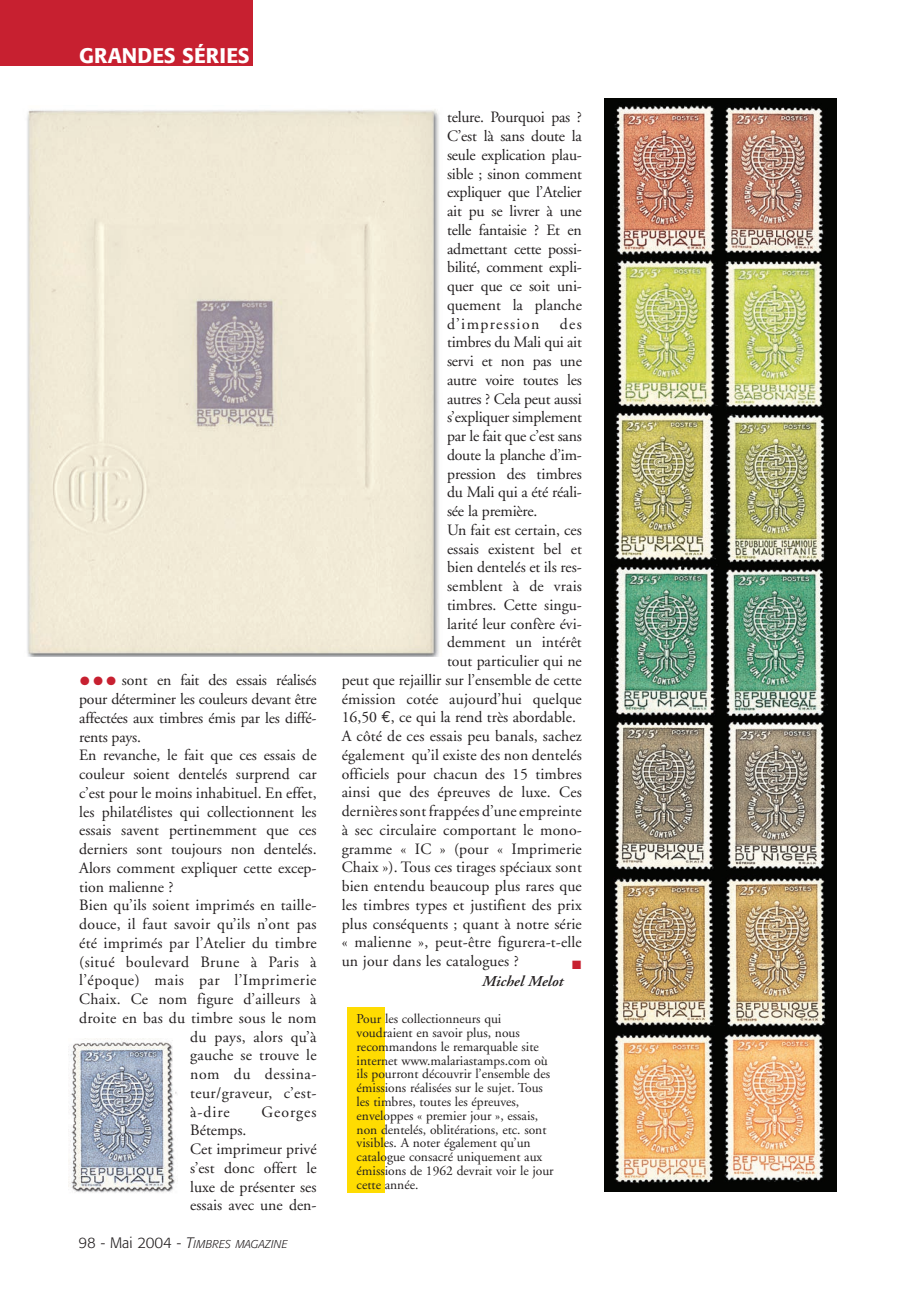
<style>
.page{position:relative;width:919px;height:1289px;background:#fff}
.page>*{position:absolute;margin:0;border:0;box-sizing:border-box;transform-origin:0 0}
.t1{font:500 21px "Formata";color:#fff}
.t2{font:15.75px/18.8px "Adobe Garamond";color:#231f20}
.t3{font:15.75px "Adobe Garamond";letter-spacing:.025em;color:#231f20}
.t4{font:15.75px "Adobe Garamond";letter-spacing:.03em;color:#231f20}
.t5{font:15.75px "Adobe Garamond";letter-spacing:.06em;color:#231f20}
.t6{font:italic 600 15px "Adobe Garamond";color:#231f20;scale:1.05 1}
.t7{font:13.5px/13.8px "Adobe Garamond";color:#231f20}
.t8{font:12px "Zapf Dingbats";color:#c72030}
.t9{font:italic 300 11.25px "Formata";letter-spacing:.02em;color:#231f20}
.s1{font-style:normal;font-size:15px}
.s2{font-size:15px}
.s3{font-family:"Euro Mono Std"}
</style>
<div class="page">
<div style="left:0;top:0;width:253px;height:66px;background:#c72030"></div>
<div style="left:604px;top:99px;width:233px;height:1092px;background:#040503"></div>
<div style="left:347px;top:1007px;width:37px;height:186px;background:#ffdc01"></div>
<img style="left:614px;top:104px;width:104px;height:304px">
<img style="left:725px;top:106px;width:99px;height:150px">
<img style="left:725px;top:261px;width:98px;height:146px">
<img style="left:615px;top:412px;width:100px;height:149px">
<img style="left:726px;top:414px;width:99px;height:149px">
<img style="left:615px;top:565px;width:101px;height:151px">
<img style="left:726px;top:568px;width:101px;height:148px">
<img style="left:615px;top:720px;width:99px;height:151px">
<img style="left:727px;top:721px;width:98px;height:148px">
<img style="left:724px;top:1034px;width:100px;height:147px">
<img style="left:614px;top:1034px;width:100px;height:150px">
<img style="left:722px;top:878px;width:104px;height:149px">
<img style="left:613px;top:877px;width:101px;height:149px">
<img style="left:27px;top:109px;width:412px;height:547px">
<img style="left:69px;top:1038px;width:108px;height:155px">
<h1 class="t1" style="left:79px;top:43px;width:172px">GRANDES SÉRIES</h1>
<p class="t2" style="left:122px;top:671px;width:196px">sont en fait des essais réalisés</p>
<p class="t2" style="left:79px;top:690px;width:239px">pour déterminer les couleurs devant être</p>
<p class="t2" style="left:79px;top:709px;width:239px">affectées aux timbres émis par les diffé-</p>
<p class="t2" style="left:79px;top:727px;width:63px">rents pays.</p>
<p class="t2" style="left:79px;top:746px;width:239px">En revanche, le fait que ces essais de</p>
<p class="t2" style="left:79px;top:765px;width:239px">couleur soient dentelés surprend car</p>
<p class="t2" style="left:79px;top:784px;width:239px">c’est pour le moins inhabituel. En effet,</p>
<p class="t2" style="left:79px;top:802px;width:239px">les philatélistes qui collectionnent les</p>
<p class="t2" style="left:79px;top:821px;width:239px">essais savent pertinemment que ces</p>
<p class="t2" style="left:79px;top:840px;width:239px">derniers sont toujours non dentelés.</p>
<p class="t2" style="left:79px;top:859px;width:239px">Alors comment expliquer cette excep-</p>
<p class="t2" style="left:79px;top:877px;width:96px">tion malienne ?</p>
<p class="t2" style="left:79px;top:896px;width:239px">Bien qu’ils soient imprimés en taille-</p>
<p class="t2" style="left:79px;top:915px;width:239px">douce, il faut savoir qu’ils n’ont pas</p>
<p class="t2" style="left:79px;top:933px;width:239px">été imprimés par l’Atelier du timbre</p>
<p class="t3" style="left:79px;top:953px;width:239px">(situé boulevard Brune à Paris à</p>
<p class="t4" style="left:79px;top:972px;width:239px">l’époque) mais par l’Imprimerie</p>
<p class="t2" style="left:79px;top:990px;width:239px">Chaix. Ce nom figure d’ailleurs à</p>
<p class="t2" style="left:79px;top:1008px;width:239px">droite en bas du timbre sous le nom</p>
<p class="t2" style="left:190px;top:1027px;width:128px">du pays, alors qu’à</p>
<p class="t2" style="left:190px;top:1046px;width:128px">gauche se trouve le</p>
<p class="t4" style="left:190px;top:1065px;width:128px">nom du dessina-</p>
<p class="t3" style="left:190px;top:1084px;width:128px">teur/graveur, c’est-</p>
<p class="t2" style="left:190px;top:1102px;width:41px">à-dire</p>
<p class="t5" style="left:261px;top:1103px;width:56px">Georges</p>
<p class="t2" style="left:190px;top:1121px;width:128px">Bétemps.<br>Cet imprimeur privé s’est donc offert le luxe de présenter ses essais avec une den-</p>
<p class="t8" style="left:80px;top:675px;width:37px">● ● ●</p>
<p class="t9" style="left:78px;top:1237px;width:211px"><span class="s1">98 - Mai 2004 -</span> <span class="s2">T</span>IMBRES MAGAZINE</p>
<p class="t2" style="left:447px;top:108px;width:136px;text-align:justify">telure. Pourquoi pas ?<br>C’est là sans doute la seule explication plau&shy;sible ; sinon comment expliquer que l’Atelier ait pu se livrer à une telle fantaisie ? Et en admettant cette possi&shy;bilité, comment expli&shy;quer que ce soit uni&shy;quement la planche d’impression</p>
<p class="t2" style="left:560px;top:315px;width:24px">des</p>
<p class="t2" style="left:447px;top:333px;width:136px">timbres du Mali qui ait</p>
<p class="t2" style="left:447px;top:352px;width:136px">servi et non pas une</p>
<p class="t2" style="left:447px;top:371px;width:136px">autre voire toutes les</p>
<p class="t2" style="left:447px;top:390px;width:136px">autres ? Cela peut aussi</p>
<p class="t2" style="left:447px;top:408px;width:136px">s’expliquer simplement</p>
<p class="t2" style="left:447px;top:427px;width:136px">par le fait que c’est sans</p>
<p class="t2" style="left:447px;top:446px;width:136px">doute la planche d’im-</p>
<p class="t2" style="left:447px;top:464px;width:136px">pression des timbres</p>
<p class="t2" style="left:447px;top:483px;width:136px">du Mali qui a été réali-</p>
<p class="t2" style="left:447px;top:502px;width:92px">sée la première.</p>
<p class="t2" style="left:447px;top:521px;width:136px">Un fait est certain, ces</p>
<p class="t2" style="left:447px;top:539px;width:136px">essais existent bel et</p>
<p class="t2" style="left:447px;top:558px;width:136px">bien dentelés et ils res-</p>
<p class="t2" style="left:447px;top:577px;width:136px">semblent à de vrais</p>
<p class="t2" style="left:447px;top:596px;width:136px">timbres. Cette singu-</p>
<p class="t2" style="left:447px;top:614px;width:136px">larité leur confère évi-</p>
<p class="t2" style="left:447px;top:633px;width:136px">demment un intérêt</p>
<p class="t2" style="left:447px;top:652px;width:136px">tout particulier qui ne</p>
<p class="t2" style="left:342px;top:671px;width:241px">peut que rejaillir sur l’ensemble de cette</p>
<p class="t2" style="left:342px;top:689px;width:242px">émission cotée aujourd’hui quelque</p>
<p class="t2" style="left:342px;top:708px;width:236px">16,50 <span class="s3">€</span>, ce qui la rend très abordable.</p>
<p class="t2" style="left:342px;top:727px;width:241px">A côté de ces essais peu banals, sachez</p>
<p class="t2" style="left:342px;top:746px;width:241px">également qu’il existe des non dentelés</p>
<p class="t2" style="left:342px;top:764px;width:242px">officiels pour chacun des 15 timbres</p>
<p class="t2" style="left:342px;top:783px;width:242px">ainsi que des épreuves de luxe. Ces</p>
<p class="t2" style="left:342px;top:802px;width:241px">dernières sont frappées d’une empreinte</p>
<p class="t2" style="left:342px;top:821px;width:242px">à sec circulaire comportant le mono-</p>
<p class="t2" style="left:342px;top:839px;width:241px">gramme « IC » (pour « Imprimerie</p>
<p class="t2" style="left:342px;top:858px;width:242px">Chaix »). Tous ces tirages spéciaux sont</p>
<p class="t2" style="left:342px;top:877px;width:241px">bien entendu beaucoup plus rares que</p>
<p class="t2" style="left:342px;top:896px;width:242px">les timbres types et justifient des prix</p>
<p class="t2" style="left:342px;top:914px;width:241px">plus conséquents ; quant à notre série</p>
<p class="t2" style="left:342px;top:933px;width:241px">« malienne », peut-être figurera-t-elle</p>
<p class="t2" style="left:342px;top:952px;width:179px">un jour dans les catalogues ?</p>
<p class="t6" style="left:482px;top:972px;width:79px">Michel Melot</p>
<p class="t7" style="left:356px;top:1012px;width:199px">Pour les collectionneurs qui voudraient en savoir plus, nous recommandons le remarquable site internet www.malariastamps.com où ils pourront découvrir l’ensemble des émissions réalisées sur le sujet. Tous les timbres, toutes les épreuves, enveloppes « premier jour », essais, non dentelés, oblitérations, etc. sont visibles. A noter également qu’un catalogue consacré uniquement aux émissions de 1962 devrait voir le jour cette année.</p>
<p class="t8" style="left:572px;top:959px;width:11px">■</p>
</div>
